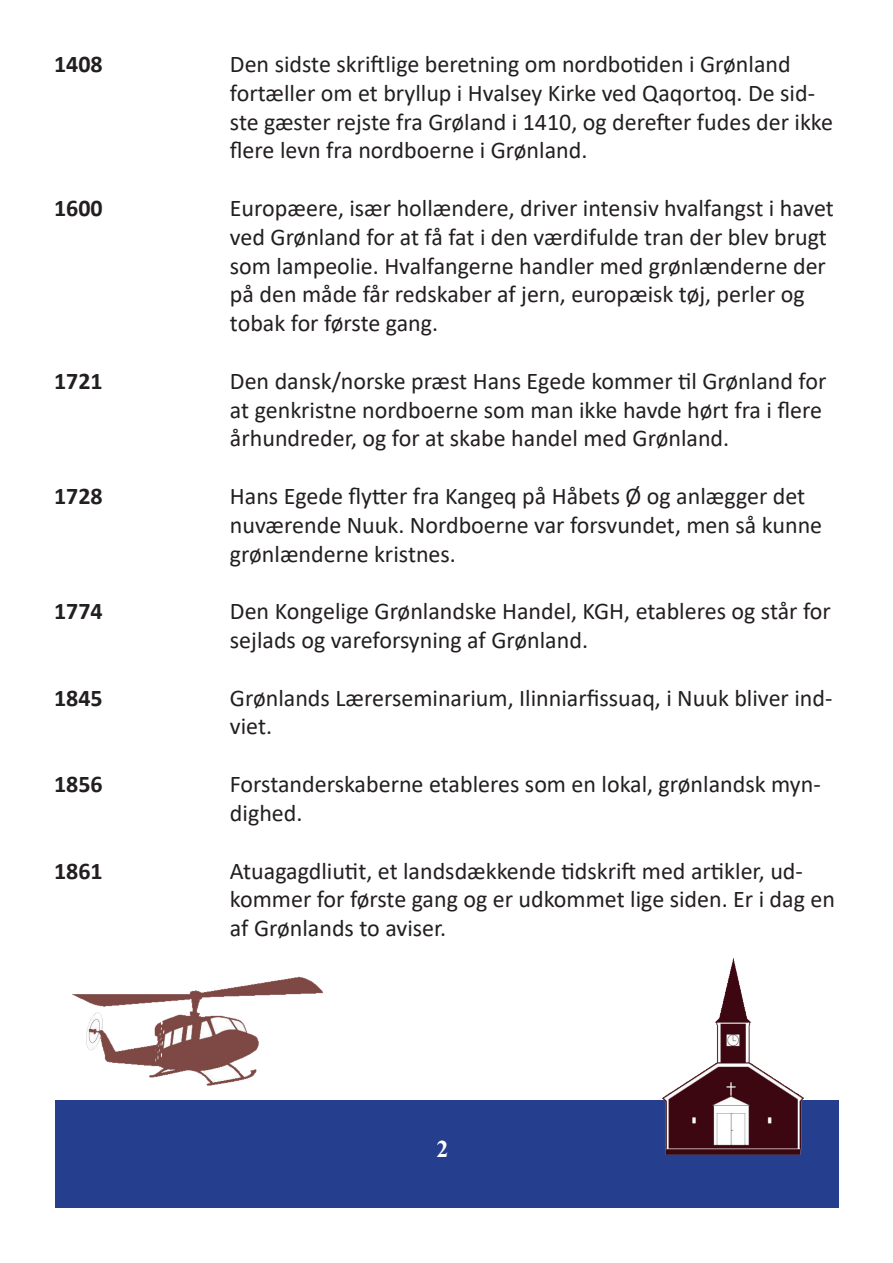
<style>
.page{position:relative;width:893px;height:1263px;background:#fff}
.page>*{position:absolute;margin:0;border:0;box-sizing:border-box;transform-origin:0 0}
.t1{font:24px/28.8px "Calibri";color:#231f20}
.t2{font:700 24px "Calibri";color:#231f20}
.t3{font:700 24px "Times New Roman";color:#fff}
</style>
<div class="page">
<div style="left:55px;top:1100px;width:783px;height:108px;background:#253f8e"></div>
<img style="left:662px;top:959px;width:142px;height:196px">
<img style="left:72px;top:976px;width:252px;height:110px">
<p class="t2" style="left:54px;top:47px;width:50px">1408</p>
<p class="t2" style="left:54px;top:191px;width:50px">1600</p>
<p class="t2" style="left:54px;top:364px;width:50px">1721</p>
<p class="t2" style="left:54px;top:479px;width:50px">1728</p>
<p class="t2" style="left:54px;top:594px;width:50px">1774</p>
<p class="t2" style="left:54px;top:681px;width:50px">1845</p>
<p class="t2" style="left:54px;top:767px;width:50px">1856</p>
<p class="t2" style="left:54px;top:853px;width:50px">1861</p>
<p class="t1" style="left:230px;top:49px;width:605px">Den sidste skriftlige beretning om nordbotiden i Grønland fortæller om et bryllup i Hvalsey Kirke ved Qaqortoq. De sid&shy;ste gæster rejste fra Grøland i 1410, og derefter fudes der ikke flere levn fra nordboerne i Grønland.</p>
<p class="t1" style="left:230px;top:193px;width:605px">Europæere, især hollændere, driver intensiv hvalfangst i havet ved Grønland for at få fat i den værdifulde tran der blev brugt som lampeolie. Hvalfangerne handler med grønlænderne der på den måde får redskaber af jern, europæisk tøj, perler og tobak for første gang.</p>
<p class="t1" style="left:230px;top:366px;width:598px">Den dansk/norske præst Hans Egede kommer til Grønland for at genkristne nordboerne som man ikke havde hørt fra i flere århundreder, og for at skabe handel med Grønland.</p>
<p class="t1" style="left:230px;top:481px;width:594px">Hans Egede flytter fra Kangeq på Håbets Ø og anlægger det nuværende Nuuk. Nordboerne var forsvundet, men så kunne grønlænderne kristnes.</p>
<p class="t1" style="left:230px;top:596px;width:602px">Den Kongelige Grønlandske Handel, KGH, etableres og står for sejlads og vareforsyning af Grønland.</p>
<p class="t1" style="left:230px;top:683px;width:604px">Grønlands Lærerseminarium, Ilinniarfissuaq, i Nuuk bliver ind&shy;viet.</p>
<p class="t1" style="left:230px;top:769px;width:592px">Forstanderskaberne etableres som en lokal, grønlandsk myn&shy;dighed.</p>
<p class="t1" style="left:230px;top:855px;width:607px">Atuagagdliutit, et landsdækkende tidskrift med artikler, ud&shy;kommer for første gang og er udkommet lige siden. Er i dag en af Grønlands to aviser.</p>
<p class="t3" style="left:436px;top:1131px;width:13px">2</p>
</div>
